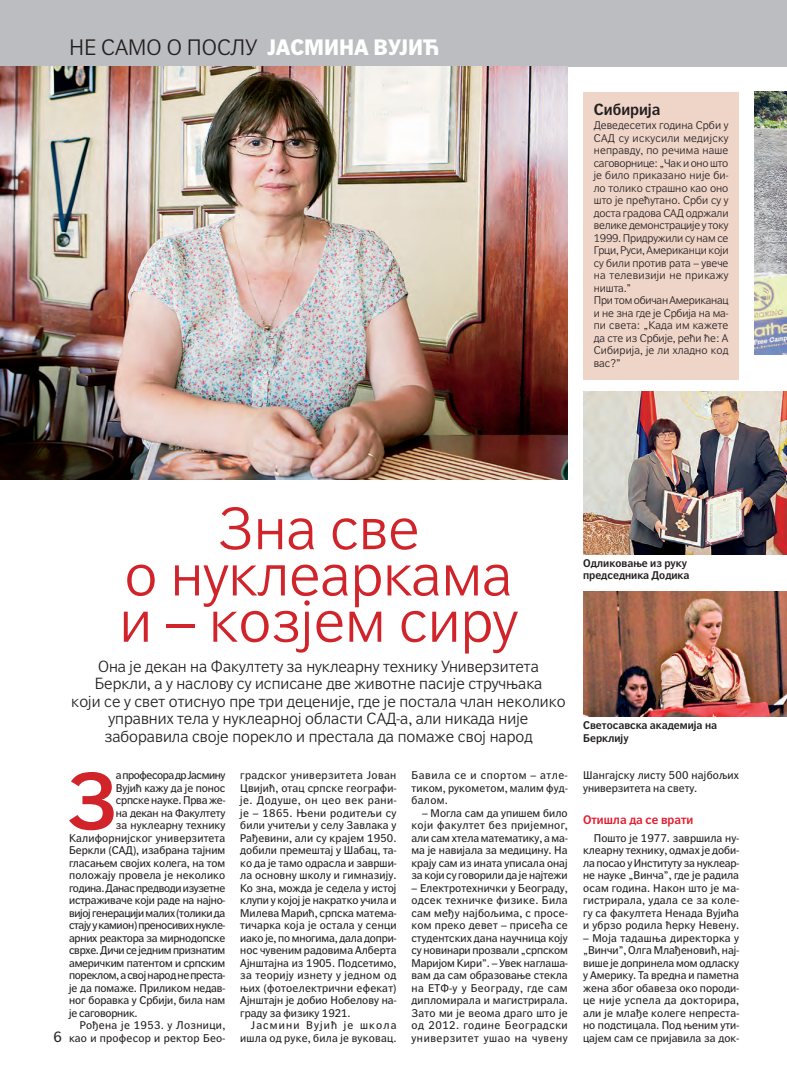
<style>
.page{position:relative;width:787px;height:1081px;background:#fff}
.page>*{position:absolute;margin:0;border:0;box-sizing:border-box;transform-origin:0 0}
.t1{font:500 81.75px "Politika Sans LM";color:#d1232a}
.t2{font:300 60px/46.2px "Politika Sans LM";color:#d1232a;text-align:center}
.t3{font:300 22.5px "Politika Sans Display";color:#231f20}
.t4{font:300 16.25px/17.5px "Politika Sans LM";color:#231f20;text-align:center}
.t5{font:500 16.25px "Politika Sans LM";color:#231f20}
.t6{font:15px "Politika Sans";color:#231f20}
.t7{font:500 12.5px "Politika Sans LM";color:#e41d2f}
.t8{font:11.25px/12.5px "Politika Sans";color:#231f20;text-align:justify}
.t9{font:300 11.25px/12.5px "Politika Sans LM";letter-spacing:-.01em;color:#231f20}
.t10{font:11.25px "Politika Sans";letter-spacing:-.03em;color:#231f20}
.t11{font:500 11.25px/12.5px "Politika Sans LM";color:#231f20}
.t12{font:11.25px "Politika Sans";letter-spacing:-.02em;color:#231f20}
.t13{font:11.25px/12.5px "Politika Sans";letter-spacing:.025em;color:#231f20;text-align:right}
.t14{font:11.25px "Politika Sans";letter-spacing:-.025em;color:#231f20}
.t15{font:11.25px "Politika Sans";letter-spacing:.02em;color:#231f20}
.t16{font:11.25px "Politika Sans";letter-spacing:.03em;color:#231f20}
.t17{font:11.25px "Politika Sans";letter-spacing:-.04em;color:#231f20}
.s1{font-family:"Politika Sans";font-weight:700;color:#fff}
</style>
<div class="page">
<div style="left:0;top:0;width:787px;height:67px;background:#bcbdc0"></div>
<img style="left:583px;top:392px;width:204px;height:162px">
<img style="left:0;top:67px;width:568px;height:412px">
<div style="left:583px;top:92px;width:156px;height:287px;background:#efd4c8"></div>
<img style="left:583px;top:592px;width:204px;height:125px">
<img style="left:754px;top:92px;width:33px;height:262px">
<h3 class="t3" style="left:69px;top:37px;width:372px">не само о п ослу <span class="s1">ЈАСМИНА ВУЈИЋ</span></h3>
<h3 class="t5" style="left:594px;top:102px;width:68px">Сибирија</h3>
<p class="t9" style="left:593px;top:120px;width:136px">Деведесетих година Срби у<br>САД су искусили медијску неправду, по речима наше саговорнице: „Чак и оно што је било приказано није би&shy;ло толико страшно као оно што је прећутано. Срби су у доста градова САД одржали велике демонстрације у току<br>1999. Придружили су нам се<br>Грци, Руси, Американци који су били против рата – увече на телевизији не прикажу ништа.”<br>При том обичан Американац и не зна где је Србија на ма&shy;пи света: „Када им кажете да сте из Србије, рећи ће: А<br>Сибирија, је ли хладно код вас?”</p>
<h2 class="t2" style="left:119px;top:511px;width:399px">Зна све<br>о нуклеаркама и – козјем сиру</h2>
<p class="t4" style="left:71px;top:659px;width:496px">Она је декан на Факултету за нуклеарну технику Универзитета Беркли, а у наслову су исписане две животне пасије стручњака<br>који се у свет отиснуо пре три деценије, где је постала члан неколико управних тела у нуклеарној области САД-а, али никада није заборавила своје порекло и престала да помаже свој народ</p>
<h1 class="t1" style="left:68px;top:767px;width:51px">З</h1>
<p class="t17" style="left:116px;top:771px;width:111px">а професора др Јасмину</p>
<p class="t8" style="left:116px;top:783px;width:111px">Вујић кажу да је понос</p>
<p class="t12" style="left:116px;top:796px;width:111px">српске науке. Прва же-</p>
<p class="t8" style="left:116px;top:808px;width:111px">на декан на Факултету</p>
<p class="t8" style="left:116px;top:820px;width:111px">за нуклеарну технику</p>
<p class="t8" style="left:69px;top:833px;width:158px">Калифорнијског универзитета</p>
<p class="t8" style="left:69px;top:845px;width:158px">Беркли (САД), изабрана тајним</p>
<p class="t8" style="left:69px;top:858px;width:158px">гласањем својих колега, на том</p>
<p class="t8" style="left:69px;top:870px;width:158px">положају провела је неколико</p>
<p class="t10" style="left:69px;top:883px;width:158px">година. Данас предводи изузетне</p>
<p class="t8" style="left:69px;top:895px;width:157px">истраживаче који раде на најно-</p>
<p class="t10" style="left:69px;top:908px;width:158px">вијој генерацији малих (толики да</p>
<p class="t10" style="left:69px;top:921px;width:157px">стају у камион) преносивих нукле-</p>
<p class="t12" style="left:69px;top:933px;width:158px">арних реактора за мирнодопске</p>
<p class="t14" style="left:69px;top:946px;width:158px">сврхе. Дичи се једним признатим</p>
<p class="t8" style="left:69px;top:958px;width:158px">америчким патентом и српским</p>
<p class="t10" style="left:69px;top:971px;width:157px">пореклом, а свој народ не преста-</p>
<p class="t8" style="left:69px;top:983px;width:157px">је да помаже. Приликом недав-</p>
<p class="t8" style="left:69px;top:995px;width:158px">ног боравка у Србији, била нам</p>
<p class="t12" style="left:69px;top:1008px;width:70px">је саговорник.</p>
<p class="t16" style="left:80px;top:1021px;width:147px">Рођена је 1953. у Лозници,</p>
<p class="t15" style="left:69px;top:1033px;width:157px">као и професор и ректор Бео-</p>
<h3 class="t6" style="left:53px;top:1030px;width:10px">6</h3>
<p class="t8" style="left:240px;top:770px;width:158px">градског универзитета Јован Цвијић, отац српске географи&shy;је. Додуше, он цео век рани&shy;је – 1865. Њени родитељи су били учитељи у селу Завлака у Рађевини, али су крајем 1950. добили премештај у Шабац, та&shy;ко да је тамо одрасла и заврши&shy;ла основну школу и гимназију.<br>Ко зна, можда је седела у истој клупи у којој је накратко учила и Милева Марић, српска матема&shy;тичарка која је остала у сенци иако је, по многима, дала допри&shy;нос чувеним радовима Алберта Ајнштајна из 1905. Подсетимо, за теорију изнету у једном од њих (фотоелектрични ефекат)<br>Ајнштајн је добио Нобелову на&shy;граду за физику 1921.</p>
<p class="t13" style="left:240px;top:1020px;width:158px">Јасмини Вујић је школа ишла од руке, била је вуковац.</p>
<p class="t8" style="left:411px;top:770px;width:157px">Бавила се и спортом – атле&shy;тиком, рукометом, малим фуд&shy;балом.</p>
<p class="t8" style="left:411px;top:808px;width:158px;text-indent:11px">– Могла сам да упишем било који факултет без пријемног, али сам хтела математику, а ма&shy;ма је навијала за медицину. На крају сам из ината уписала онај за који су говорили да је најтежи</p>
<p class="t8" style="left:411px;top:883px;width:158px">– Електротехнички у Београду, одсек техничке физике. Била сам међу најбољима, с просе&shy;ком преко девет – присећа се студентских дана научница коју су новинари прозвали „српском Маријом Кири”. – Увек наглаша&shy;вам да сам образовање стекла на ЕТФ-у у Београду, где сам дипломирала и магистрирала.<br>Зато ми је веома драго што је од 2012. године Београдски универзитет ушао на чувену</p>
<p class="t11" style="left:583px;top:558px;width:108px">Одликовање из руку председника Додика</p>
<p class="t11" style="left:583px;top:720px;width:135px">Светосавска академија на<br>Берклију</p>
<p class="t8" style="left:583px;top:770px;width:157px">Шангајску листу 500 најбољих универзитета на свету.</p>
<p class="t7" style="left:583px;top:814px;width:111px">Отишла да се врати</p>
<p class="t8" style="left:583px;top:833px;width:157px;text-indent:11px">Пошто је 1977. завршила ну&shy;клеарну технику, одмах је доби&shy;ла посао у Институту за нуклеар&shy;не науке „Винча”, где је радила осам година. Након што је ма&shy;гистрирала, удала се за коле&shy;гу са факултета Ненада Вујића и убрзо родила ћерку Невену.</p>
<p class="t8" style="left:583px;top:933px;width:157px">– Моја тадашња директорка у „Винчи”, Олга Млађеновић, нај&shy;више је допринела мом одласку у Америку. Та вредна и паметна жена због обавеза око породи&shy;це није успела да докторира, али је млађе колеге непреста&shy;но подстицала. Под њеним ути&shy;цајем сам се пријавила за док-</p>
</div>
